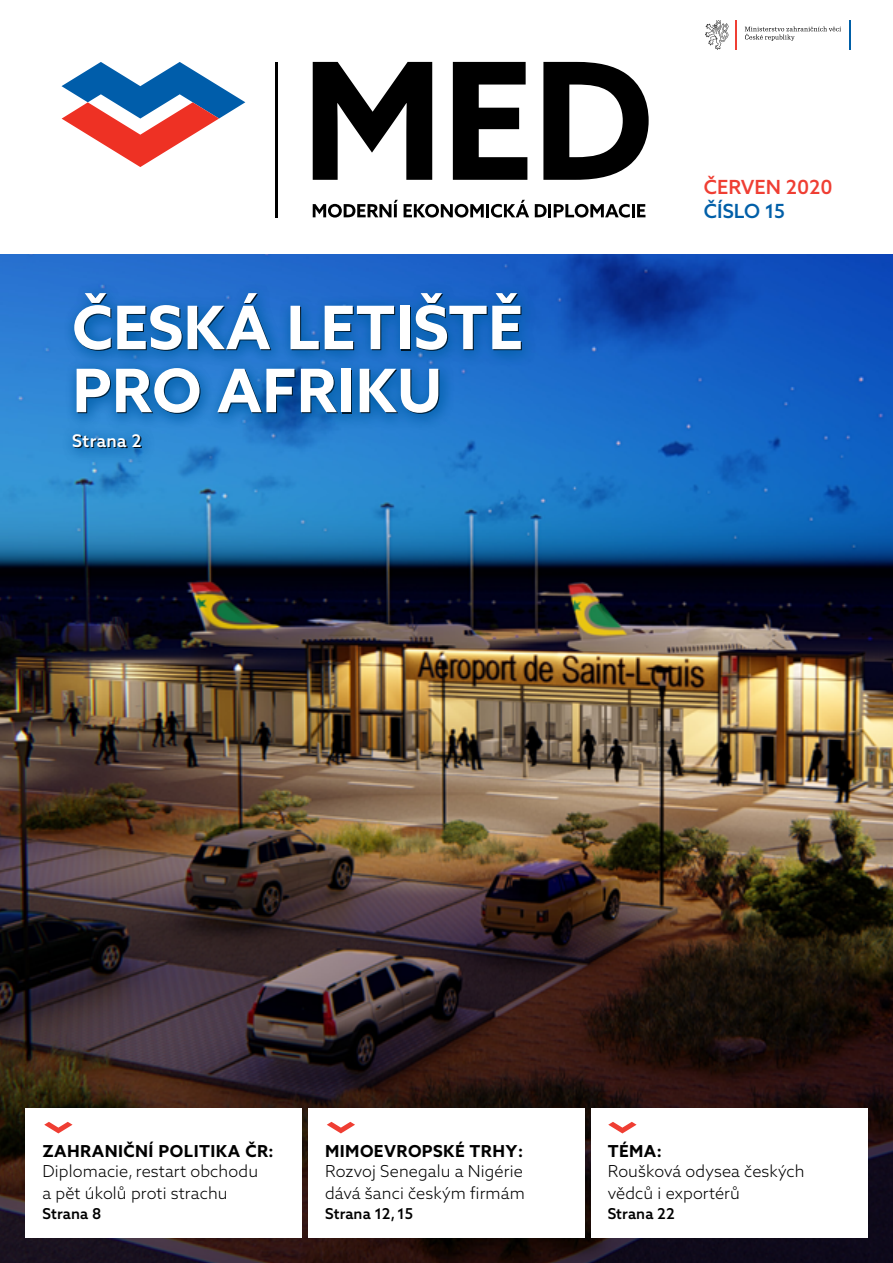
<style>
.page{position:relative;width:893px;height:1263px;background:#fff}
.page>*{position:absolute;margin:0;border:0;box-sizing:border-box;transform-origin:0 0}
.t1{font:700 60px/63px "Azo Sans 2";color:#fff}
.t2{font:500 19.5px "Azo Sans 2";color:#ef3e33}
.t3{font:500 19.5px "Azo Sans 2";color:#005fa8}
.t4{font:500 17.4px "Azo Sans 2";color:#fff}
.t5{font:300 16.5px/21.9px "Azo Sans 2";letter-spacing:.01em;color:#000}
.t6{font:700 16.5px "Azo Sans 2";letter-spacing:.025em;color:#000}
.t7{font:500 15px "Azo Sans 2";letter-spacing:.01em;color:#000}
</style>
<div class="page">
<img style="left:0;top:254px;width:893px;height:1009px">
<hr style="left:275px;top:62px;width:2px;height:156px;background:#000">
<svg style="left:61px;top:62px;width:184px;height:105px"></svg>
<svg style="left:313px;top:62px;width:119px;height:118px"></svg>
<svg style="left:453px;top:62px;width:74px;height:118px"></svg>
<svg style="left:543px;top:62px;width:106px;height:118px"></svg>
<svg style="left:313px;top:200px;width:85px;height:18px"></svg>
<svg style="left:404px;top:200px;width:125px;height:18px"></svg>
<svg style="left:535px;top:204px;width:110px;height:14px"></svg>
<div style="left:26px;top:1108px;width:276px;height:129px;background:#fff"></div>
<svg style="left:44px;top:1122px;width:29px;height:11px"></svg>
<div style="left:591px;top:1108px;width:276px;height:129px;background:#fff"></div>
<div style="left:308px;top:1108px;width:277px;height:129px;background:#fff"></div>
<svg style="left:327px;top:1122px;width:28px;height:11px"></svg>
<svg style="left:608px;top:1122px;width:29px;height:11px"></svg>
<svg style="left:745px;top:26px;width:96px;height:15px"></svg>
<hr style="left:735px;top:20px;width:1px;height:30px;background:#ef3f34">
<hr style="left:849px;top:20px;width:1px;height:30px;background:#005fa7">
<svg style="left:705px;top:20px;width:23px;height:30px"></svg>
<div style="left:61px;top:282px;width:476px;height:182px;background:#005fa8;opacity:.75"></div>
<h1 class="t1" style="left:72px;top:297px;width:452px">ČESKÁ LETIŠTĚ<br>PRO</h1>
<h1 class="t1" style="left:217px;top:360px;width:227px">AFRIKU</h1>
<p class="t4" style="left:72px;top:430px;width:71px">Strana 2</p>
<p class="t2" style="left:704px;top:175px;width:130px">červen 2020</p>
<p class="t3" style="left:704px;top:199px;width:82px">číslo 15</p>
<p class="t6" style="left:43px;top:1141px;width:233px">ZAHRANIČNÍ POLITIKA ČR:</p>
<p class="t5" style="left:43px;top:1160px;width:217px">Diplomacie, restart obchodu a pět úkolů proti strachu</p>
<p class="t7" style="left:43px;top:1204px;width:60px">Strana 8</p>
<p class="t6" style="left:325px;top:1141px;width:199px">MIMOEVROPSKÉ TRHY:</p>
<p class="t5" style="left:325px;top:1160px;width:201px">Rozvoj Senegalu a Nigérie dává šanci českým firmám</p>
<p class="t7" style="left:325px;top:1204px;width:90px">Strana 12, 15</p>
<p class="t6" style="left:608px;top:1141px;width:56px">TÉMA:</p>
<p class="t5" style="left:608px;top:1160px;width:198px">Roušková odysea českých vědců i exportérů</p>
<p class="t7" style="left:608px;top:1204px;width:69px">Strana 22</p>
</div>
